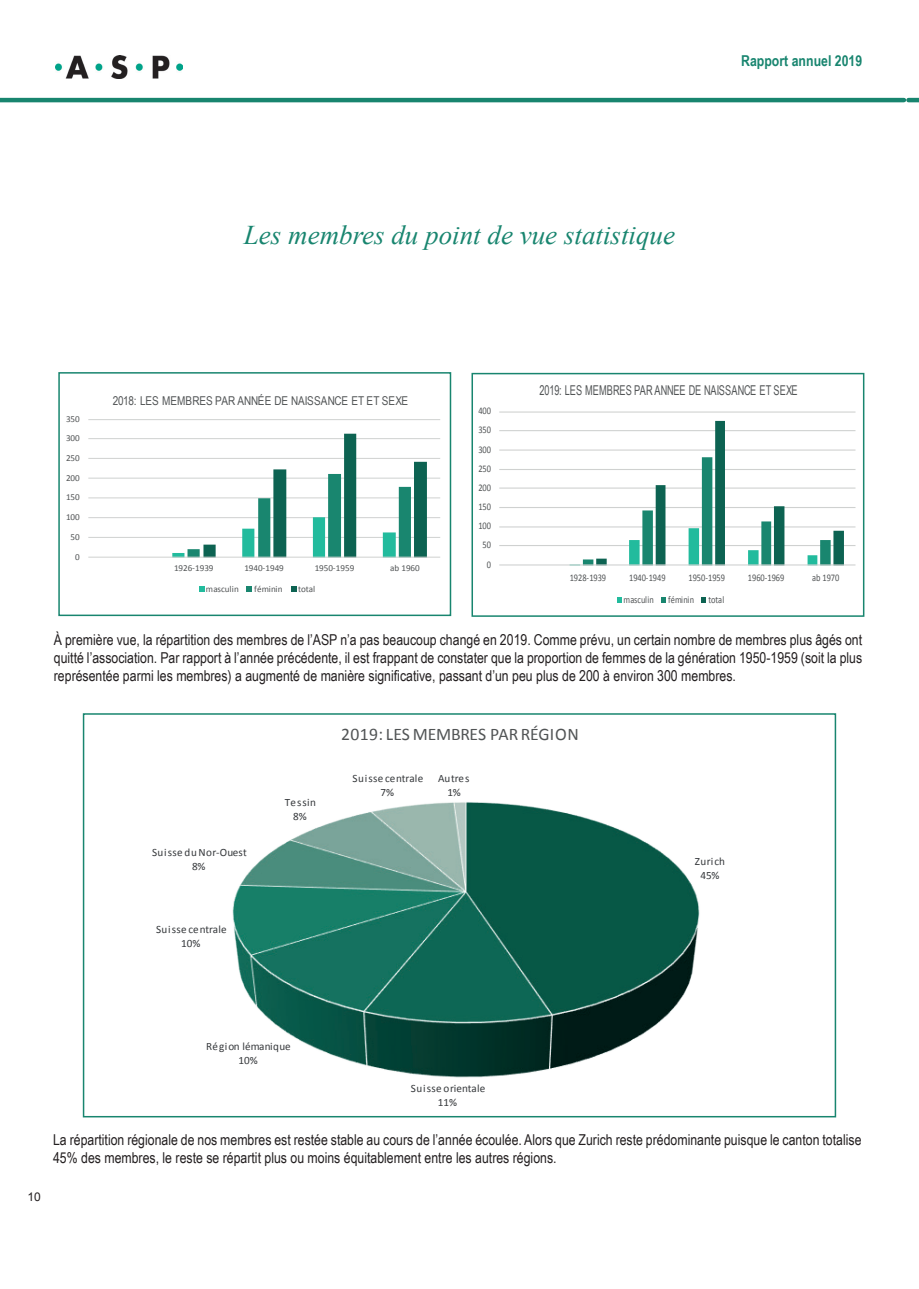
<style>
.page{position:relative;width:919px;height:1289px;background:#fff}
.page>*{position:absolute;margin:0;border:0;box-sizing:border-box;transform-origin:0 0}
.t1{font:italic 27px "Times New Roman";color:#18856f}
.t2{font:17.7px "Calibri";letter-spacing:-.015em;color:#515455}
.t3{font:15px/18px "Arial Narrow";color:#231f20;text-align:justify}
.t4{font:700 15px "Arial Narrow";color:#18856f}
.t5{font:13.5px "Arial Narrow";letter-spacing:.005em;color:#515455;scale:.83 1}
.t6{font:12.15px "Arial Narrow";letter-spacing:.005em;color:#515455}
.t7{font:12px "Arial";color:#231f20}
.t8{font:11.1px/14px "Calibri";letter-spacing:.02em;color:#36393c;text-align:center}
.t9{font:10.2px "Calibri";letter-spacing:-.005em;color:#515455;scale:.83 1}
.t10{font:10.2px "Calibri";letter-spacing:.02em;color:#515455;scale:.83 1}
.t11{font:9.15px "Calibri";letter-spacing:-.005em;color:#515455}
.t12{font:9.15px "Calibri";letter-spacing:.02em;color:#515455}
</style>
<div class="page">
<img style="left:55px;top:55px;width:128px;height:23px">
<hr style="left:908px;top:98px;width:10px;height:4px;background:#18856f">
<hr style="left:0;top:98px;width:903px;height:4px;background:#18856f">
<hr style="left:499px;top:545px;width:356px;height:1px;background:#cfd1d0">
<hr style="left:499px;top:526px;width:356px;height:1px;background:#cfd1d0">
<hr style="left:499px;top:507px;width:356px;height:1px;background:#cfd1d0">
<hr style="left:499px;top:487px;width:356px;height:1px;background:#cfd1d0">
<hr style="left:499px;top:469px;width:356px;height:1px;background:#cfd1d0">
<hr style="left:499px;top:449px;width:356px;height:1px;background:#cfd1d0">
<hr style="left:499px;top:430px;width:356px;height:1px;background:#cfd1d0">
<hr style="left:499px;top:411px;width:356px;height:1px;background:#cfd1d0">
<svg style="left:569px;top:421px;width:274px;height:143px"></svg>
<hr style="left:499px;top:564px;width:356px;height:1px;background:#cfd1d0">
<svg style="left:617px;top:597px;width:4px;height:6px"></svg>
<svg style="left:661px;top:597px;width:5px;height:6px"></svg>
<svg style="left:701px;top:597px;width:5px;height:6px"></svg>
<div style="left:471px;top:373px;width:393px;height:244px;border:2px solid #18856f"></div>
<hr style="left:88px;top:537px;width:352px;height:1px;background:#cfd1d0">
<hr style="left:88px;top:517px;width:352px;height:1px;background:#cfd1d0">
<hr style="left:88px;top:497px;width:352px;height:1px;background:#cfd1d0">
<hr style="left:88px;top:478px;width:352px;height:1px;background:#cfd1d0">
<hr style="left:88px;top:458px;width:352px;height:1px;background:#cfd1d0">
<hr style="left:88px;top:438px;width:352px;height:1px;background:#cfd1d0">
<hr style="left:88px;top:419px;width:352px;height:1px;background:#cfd1d0">
<svg style="left:172px;top:433px;width:255px;height:123px"></svg>
<hr style="left:88px;top:556px;width:352px;height:1px;background:#cfd1d0">
<svg style="left:199px;top:586px;width:5px;height:5px"></svg>
<svg style="left:247px;top:586px;width:5px;height:5px"></svg>
<svg style="left:291px;top:586px;width:5px;height:5px"></svg>
<div style="left:58px;top:372px;width:393px;height:244px;border:2px solid #18856f"></div>
<img style="left:232px;top:802px;width:468px;height:276px">
<div style="left:83px;top:713px;width:753px;height:404px;border:2px solid #18856f"></div>
<p class="t4" style="left:741px;top:50px;width:122px">Rapport annuel 2019</p>
<h1 class="t1" style="left:244px;top:216px;width:432px">Les membres du point de vue statistique</h1>
<p class="t11" style="left:66px;top:413px;width:15px">350</p>
<p class="t11" style="left:66px;top:432px;width:15px">300</p>
<p class="t11" style="left:66px;top:452px;width:15px">250</p>
<p class="t11" style="left:66px;top:472px;width:15px">200</p>
<p class="t11" style="left:66px;top:491px;width:15px">150</p>
<p class="t11" style="left:66px;top:511px;width:15px">100</p>
<p class="t11" style="left:71px;top:531px;width:11px">50</p>
<p class="t11" style="left:75px;top:550px;width:6px">0</p>
<p class="t6" style="left:113px;top:392px;width:297px">2018: LES MEMBRES PAR ANNÉE DE NAISSANCE ET ET SEXE</p>
<p class="t11" style="left:174px;top:562px;width:41px">1926-1939</p>
<p class="t11" style="left:244px;top:562px;width:41px">1940-1949</p>
<p class="t11" style="left:315px;top:562px;width:41px">1950-1959</p>
<p class="t11" style="left:390px;top:562px;width:31px">ab 1960</p>
<p class="t12" style="left:206px;top:582px;width:34px">masculin</p>
<p class="t11" style="left:254px;top:582px;width:30px">féminin</p>
<p class="t11" style="left:298px;top:582px;width:19px">total</p>
<p class="t9" style="left:478px;top:404px;width:17px">400</p>
<p class="t9" style="left:478px;top:423px;width:17px">350</p>
<p class="t9" style="left:478px;top:442px;width:17px">300</p>
<p class="t9" style="left:478px;top:462px;width:17px">250</p>
<p class="t9" style="left:478px;top:481px;width:17px">200</p>
<p class="t9" style="left:478px;top:500px;width:17px">150</p>
<p class="t9" style="left:478px;top:519px;width:17px">100</p>
<p class="t9" style="left:482px;top:538px;width:12px">50</p>
<p class="t9" style="left:487px;top:557px;width:7px">0</p>
<p class="t5" style="left:539px;top:380px;width:312px">2019: LES MEMBRES PAR ANNEE DE NAISSANCE ET SEXE</p>
<p class="t9" style="left:569px;top:571px;width:45px">1928-1939</p>
<p class="t9" style="left:629px;top:571px;width:45px">1940-1949</p>
<p class="t9" style="left:688px;top:571px;width:45px">1950-1959</p>
<p class="t9" style="left:748px;top:571px;width:45px">1960-1969</p>
<p class="t9" style="left:812px;top:571px;width:34px">ab 1970</p>
<p class="t10" style="left:623px;top:593px;width:38px">masculin</p>
<p class="t9" style="left:668px;top:593px;width:33px">féminin</p>
<p class="t9" style="left:708px;top:593px;width:21px">total</p>
<p class="t3" style="left:54px;top:630px;width:809px">À première vue, la répartition des membres de l’ASP n’a pas beaucoup changé en 2019. Comme prévu, un certain nombre de membres plus âgés ont quitté l’association. Par rapport à l’année précédente, il est frappant de constater que la proportion de femmes de la génération 1950-1959 (soit la plus représentée parmi les membres) a augmenté de manière significative, passant d’un peu plus de 200 à environ 300 membres.</p>
<p class="t2" style="left:341px;top:723px;width:239px">2019: LES MEMBRES PAR RÉGION</p>
<p class="t8" style="left:152px;top:845px;width:96px">Suisse du Nor-Ouest<br>8%</p>
<p class="t8" style="left:156px;top:922px;width:72px">Suisse centrale<br>10%</p>
<p class="t8" style="left:285px;top:795px;width:32px">Tessin<br>8%</p>
<p class="t8" style="left:352px;top:771px;width:72px">Suisse centrale<br>7%</p>
<p class="t8" style="left:438px;top:771px;width:33px">Autres<br>1%</p>
<p class="t8" style="left:694px;top:854px;width:32px">Zurich<br>45%</p>
<p class="t7" style="left:27px;top:1188px;width:15px">10</p>
<p class="t8" style="left:206px;top:1039px;width:86px">Région lémanique<br>10%</p>
<p class="t8" style="left:411px;top:1081px;width:76px">Suisse orientale<br>11%</p>
<p class="t3" style="left:53px;top:1130px;width:809px">La répartition régionale de nos membres est restée stable au cours de l’année écoulée. Alors que Zurich reste prédominante puisque le canton totalise<br>45% des membres, le reste se répartit plus ou moins équitablement entre les autres régions.</p>
</div>
